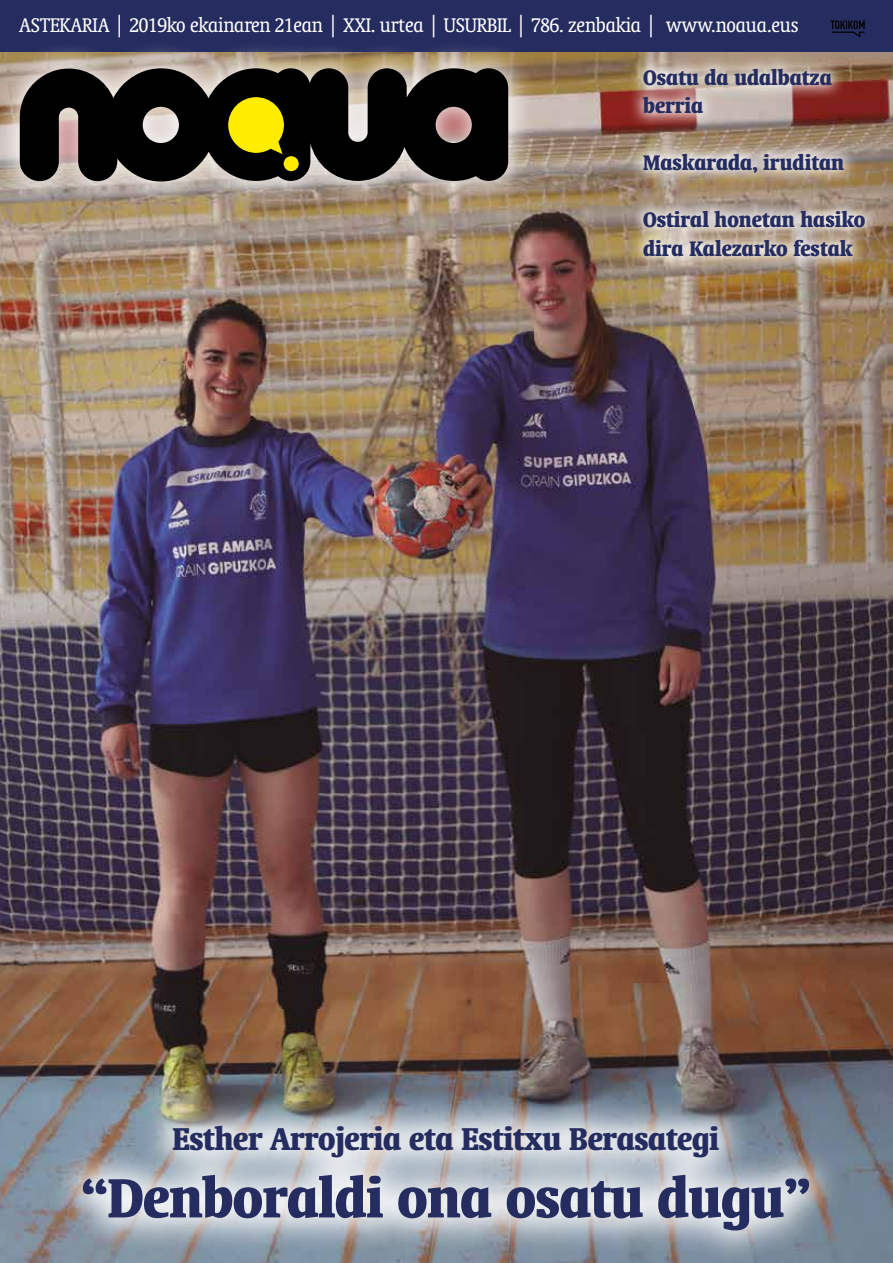
<style>
.page{position:relative;width:893px;height:1263px;background:#fff}
.page>*{position:absolute;margin:0;border:0;box-sizing:border-box;transform-origin:0 0}
.t1{font:700 condensed 63px "Oranda BT";letter-spacing:-.01em;color:#252c5f}
.t2{font:700 condensed 36px "Oranda BT";letter-spacing:-.01em;color:#252c5f}
.t3{font:700 condensed 24px/28.5px "Oranda BT";color:#252c5f}
.t4{font:condensed 22.5px "Oranda BT";letter-spacing:-.01em;color:#fff}
</style>
<div class="page">
<img style="left:0;top:51px;width:893px;height:1212px">
<div style="left:0;top:0;width:893px;height:51px;background:#252c5f"></div>
<svg style="left:830px;top:20px;width:35px;height:17px"></svg>
<div style="left:628px;top:53px;width:252px;height:219px;background:#fff;opacity:.9"></div>
<div style="left:0;top:41px;width:536px;height:168px;background:#fff;opacity:.85"></div>
<svg style="left:20px;top:68px;width:488px;height:113px;background:#2f2b29"></svg>
<svg style="left:228px;top:97px;width:56px;height:57px;background:#c6b800"></svg>
<div style="left:284px;top:156px;width:15px;height:15px;background:#ffed00;border-radius:50%"></div>
<div style="left:48px;top:1091px;width:795px;height:172px;background:#fff;opacity:.89"></div>
<p class="t4" style="left:19px;top:12px;width:781px">ASTEKARIA | 2019ko ekainaren 21ean | XXI. urtea | USURBIL | 786. zenbakia | www.noaua.eus</p>
<p class="t3" style="left:643px;top:62px;width:190px">Osatu da udalbatza berria</p>
<p class="t3" style="left:643px;top:148px;width:202px">Maskarada, iruditan</p>
<p class="t3" style="left:643px;top:205px;width:224px">Ostiral honetan hasiko dira Kalezarko festak</p>
<h2 class="t2" style="left:172px;top:1117px;width:548px">Esther Arrojeria eta Estitxu Berasategi</h2>
<h1 class="t1" style="left:81px;top:1160px;width:731px">“Denboraldi ona osatu dugu”</h1>
</div>
